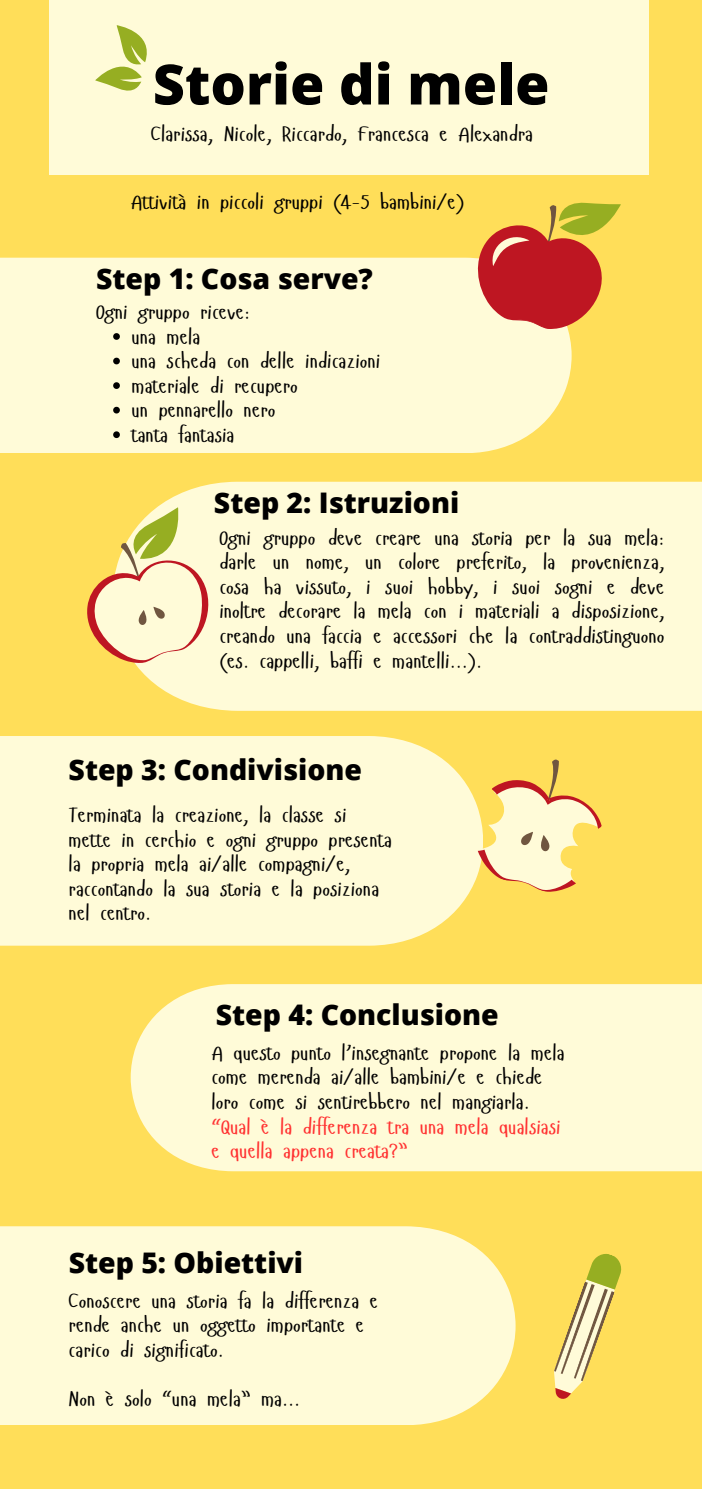
<style>
.page{position:relative;width:702px;height:1489px;background:#fff}
.page>*{position:absolute;margin:0;border:0;box-sizing:border-box;transform-origin:0 0}
.t1{font:800 55.5px "Open Sans";color:#000}
.t2{font:800 28.5px "Open Sans";color:#000}
.t3{font:20.75px/24.5px "Hangyaboly";color:#000}
.t4{font:20.75px/24.5px "Hangyaboly";color:#ff3131}
</style>
<div class="page">
<div style="left:0;top:0;width:701px;height:1489px;background:#ffde59"></div>
<div style="left:0;top:258px;width:571px;height:195px;background:#fffbd8"></div>
<div style="left:135px;top:482px;width:566px;height:229px;background:#fffbd8"></div>
<div style="left:131px;top:984px;width:570px;height:187px;background:#fffbd8"></div>
<div style="left:0;top:736px;width:471px;height:210px;background:#fffbd8"></div>
<div style="left:0;top:1226px;width:515px;height:199px;background:#fffbd8"></div>
<svg style="left:87px;top:507px;width:131px;height:157px"></svg>
<svg style="left:471px;top:759px;width:131px;height:133px"></svg>
<div style="left:49px;top:0;width:599px;height:174px;background:#fffbd8"></div>
<svg style="left:459px;top:202px;width:162px;height:143px"></svg>
<svg style="left:554px;top:1254px;width:68px;height:145px"></svg>
<svg style="left:95px;top:25px;width:52px;height:66px"></svg>
<svg style="left:113px;top:333px;width:7px;height:7px"></svg>
<svg style="left:113px;top:358px;width:7px;height:6px"></svg>
<svg style="left:113px;top:382px;width:7px;height:7px"></svg>
<svg style="left:113px;top:407px;width:7px;height:6px"></svg>
<svg style="left:113px;top:431px;width:7px;height:7px"></svg>
<p class="t1" style="left:153px;top:45px;width:398px">Storie di mele</p>
<p class="t3" style="left:151px;top:121px;width:383px">Clarissa, Nicole, Riccardo, Francesca e Alexandra</p>
<p class="t3" style="left:131px;top:189px;width:335px">Attività in piccoli gruppi (4-5 bambini/e)</p>
<h1 class="t2" style="left:96px;top:258px;width:278px">Step 1: Cosa serve?</h1>
<p class="t3" style="left:96px;top:299px;width:156px">Ogni gruppo riceve:</p>
<p class="t3" style="left:131px;top:324px;width:70px">una mela</p>
<p class="t3" style="left:131px;top:348px;width:250px">una scheda con delle indicazioni</p>
<p class="t3" style="left:131px;top:373px;width:168px">materiale di recupero</p>
<p class="t3" style="left:131px;top:397px;width:145px">un pennarello nero</p>
<p class="t3" style="left:131px;top:422px;width:104px">tanta fantasia</p>
<p class="t2" style="left:214px;top:482px;width:247px">Step 2: Istruzioni</p>
<p class="t3" style="left:219px;top:525px;width:446px;text-align:justify">Ogni gruppo deve creare una storia per la sua mela: darle un nome, un colore preferito, la provenienza, cosa ha vissuto, i suoi hobby, i suoi sogni e deve inoltre decorare la mela con i materiali a disposizione, creando una faccia e accessori che la contraddistinguono (es. cappelli, baffi e mantelli...).</p>
<p class="t2" style="left:69px;top:749px;width:295px">Step 3: Condivisione</p>
<h2 class="t3" style="left:69px;top:802px;width:324px">Terminata la creazione, la classe si mette in cerchio e ogni gruppo presenta la propria mela ai/alle compagni/e, raccontando la sua storia e la posiziona nel centro.</h2>
<h2 class="t2" style="left:216px;top:995px;width:284px">Step 4: Conclusione</h2>
<p class="t3" style="left:211px;top:1040px;width:354px">A questo punto l’insegnante propone la mela come merenda ai/alle bambini/e e chiede loro come si sentirebbero nel mangiarla.</p>
<p class="t4" style="left:211px;top:1113px;width:350px">“Qual è la differenza tra una mela qualsiasi e quella appena creata?”</p>
<p class="t2" style="left:69px;top:1243px;width:236px">Step 5: Obiettivi</p>
<p class="t3" style="left:69px;top:1288px;width:311px">Conoscere una storia fa la differenza e rende anche un oggetto importante e carico di significato.</p>
<h2 class="t3" style="left:69px;top:1386px;width:233px">Non è solo “una mela” ma...</h2>
</div>
